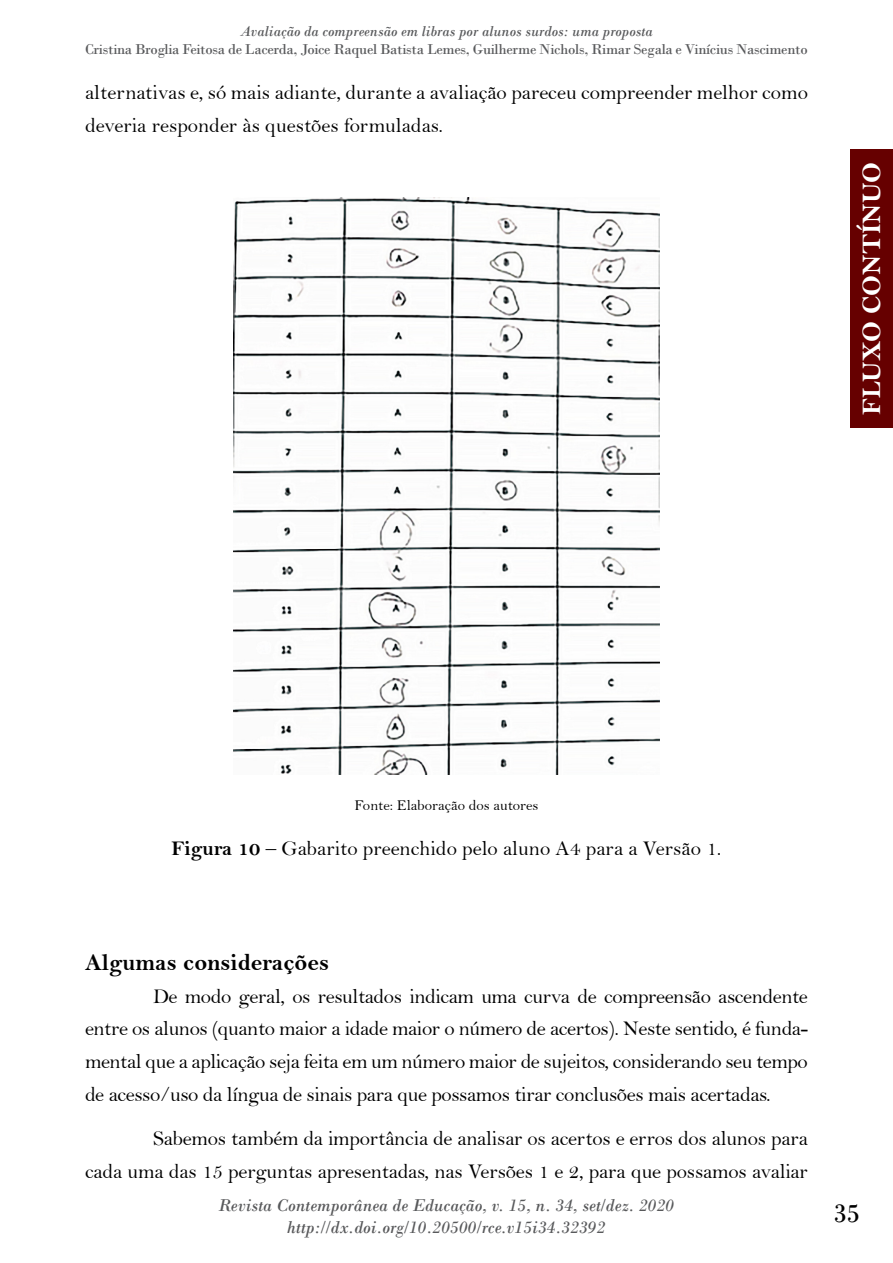
<style>
.page{position:relative;width:893px;height:1263px;background:#fff}
.page>*{position:absolute;margin:0;border:0;box-sizing:border-box;transform-origin:0 0}
.t1{font:27px "Bell MT Bold";color:#fff}
.t2{font:27px "Bodoni";color:#000}
.t3{font:24px "Bell MT Bold";color:#000}
.t4{font:21px/32.7px "Bell";letter-spacing:-.01em;color:#000}
.t5{font:italic 18px/21.6px "Bodoni";color:#58595b;text-align:center}
.t6{font:15px "Bodoni";letter-spacing:-.02em;color:#58595b}
.t7{font:italic 15px "Bodoni";color:#58595b}
.t8{font:15px "Bell";color:#000}
.s1{font-family:"Bell MT Bold"}
</style>
<div class="page">
<div style="left:850px;top:149px;width:42px;height:278px;background:#600"></div>
<img style="left:234px;top:198px;width:425px;height:576px">
<p class="t7" style="left:240px;top:22px;width:414px">Avaliação da compreensão em libras por alunos surdos: uma proposta</p>
<p class="t6" style="left:85px;top:40px;width:724px">Cristina Broglia Feitosa de Lacerda, Joice Raquel Batista Lemes, Guilherme Nichols, Rimar Segala e Vinícius Nascimento</p>
<p class="t4" style="left:85px;top:76px;width:724px">alternativas e, só mais adiante, durante a avaliação pareceu compreender melhor como deveria responder às questões formuladas.</p>
<p class="t1" style="left:856px;top:415px;width:254px;rotate:-90deg">FLUXO CONTÍNUO</p>
<p class="t8" style="left:354px;top:796px;width:185px">Fonte: Elaboração dos autores</p>
<p class="t4" style="left:172px;top:832px;width:551px"><span class="s1">Figura 10</span> – Gabarito preenchido pelo aluno A4 para a Versão 1.</p>
<p class="t3" style="left:85px;top:948px;width:246px">Algumas considerações</p>
<p class="t4" style="left:85px;top:979px;width:724px;text-align:justify;text-indent:68px">De modo geral, os resultados indicam uma curva de compreensão ascendente entre os alunos (quanto maior a idade maior o número de acertos). Neste sentido, é funda&shy;mental que a aplicação seja feita em um número maior de sujeitos, considerando seu tempo de acesso/uso da língua de sinais para que possamos tirar conclusões mais acertadas.</p>
<p class="t4" style="left:85px;top:1122px;width:724px;text-align:right">Sabemos também da importância de analisar os acertos e erros dos alunos para<br>cada uma das 15 perguntas apresentadas, nas Versões 1 e 2, para que possamos avaliar</p>
<p class="t5" style="left:219px;top:1194px;width:457px">Revista Contemporânea de Educação, v. 15, n. 34, set/dez. 2020 http://dx.doi.org/10.20500/rce.v15i34.32392</p>
<p class="t2" style="left:833px;top:1197px;width:28px">35</p>
</div>
